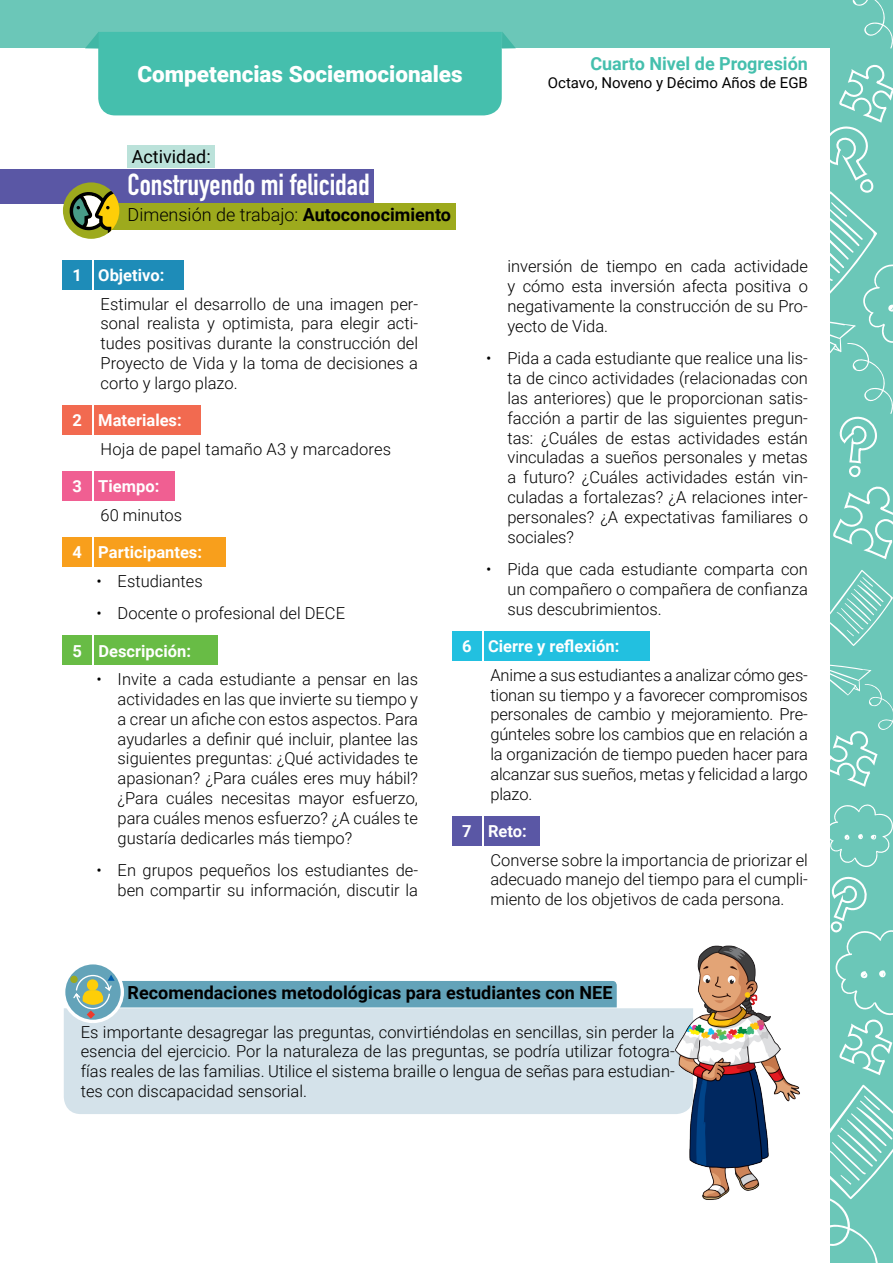
<style>
.page{position:relative;width:893px;height:1263px;background:#6bc7b8}
.page>*{position:absolute;margin:0;border:0;box-sizing:border-box;transform-origin:0 0}
.t2{font:700 30px "DIN Condensed";color:#fff}
.t1{font:900 22.5px "Roboto";color:#fff}
.t5{font:700 18px "Roboto";color:#000}
.t3auto{font:300 18px "Roboto";color:#000}
.None-2{font:700 18px "Roboto";color:#45bfad}
.t1m{font:18px "Roboto";color:#000}
.recomendaciones{font:300 16.5px/19.8px "Roboto";color:#000;text-align:justify}
.texto{font:300 16.5px/19.8px "Roboto";color:#000;text-align:justify}
.titulo_pasos{font:700 16.5px "Roboto";color:#fff}
.numeros_titulos{font:700 16.5px "Roboto";color:#fff}
.t3{font:15px "Roboto";color:#000}
.s1{font-weight:700}
</style>
<div class="page">
<div style="left:0;top:49px;width:829px;height:1214px;background:#fff"></div>
<div style="left:85px;top:32px;width:431px;height:83px;background:#45bfad"></div>
<svg style="left:833px;top:486px;width:60px;height:74px"></svg>
<svg style="left:829px;top:663px;width:64px;height:125px"></svg>
<svg style="left:852px;top:0;width:41px;height:49px"></svg>
<svg style="left:829px;top:1084px;width:64px;height:179px"></svg>
<svg style="left:829px;top:570px;width:64px;height:76px"></svg>
<svg style="left:862px;top:577px;width:11px;height:10px"></svg>
<svg style="left:829px;top:803px;width:64px;height:65px"></svg>
<svg style="left:829px;top:874px;width:64px;height:203px"></svg>
<svg style="left:829px;top:63px;width:64px;height:416px"></svg>
<div style="left:0;top:170px;width:374px;height:34px;background:#5a57a5"></div>
<div style="left:98px;top:204px;width:357px;height:26px;background:#9daa1d"></div>
<div style="left:128px;top:146px;width:87px;height:22px;background:#bbe2da"></div>
<div style="left:63px;top:182px;width:56px;height:57px;background:#9daa1d;border-radius:50%"></div>
<svg style="left:70px;top:190px;width:49px;height:46px"></svg>
<div style="left:62px;top:260px;width:30px;height:30px;background:#1e8cb8"></div>
<div style="left:94px;top:260px;width:89px;height:30px;background:#1e8cb8"></div>
<div style="left:62px;top:405px;width:30px;height:30px;background:#f26a50"></div>
<div style="left:94px;top:405px;width:106px;height:30px;background:#f26a50"></div>
<div style="left:62px;top:471px;width:30px;height:30px;background:#f05f92"></div>
<div style="left:94px;top:471px;width:81px;height:30px;background:#f05f92"></div>
<div style="left:62px;top:537px;width:30px;height:30px;background:#f89f1c"></div>
<div style="left:94px;top:537px;width:132px;height:30px;background:#f89f1c"></div>
<div style="left:62px;top:636px;width:30px;height:29px;background:#68bc45"></div>
<div style="left:94px;top:636px;width:124px;height:29px;background:#68bc45"></div>
<div style="left:452px;top:631px;width:30px;height:30px;background:#22c0e0"></div>
<div style="left:484px;top:631px;width:166px;height:30px;background:#22c0e0"></div>
<div style="left:452px;top:816px;width:30px;height:30px;background:#5a57a5"></div>
<div style="left:484px;top:816px;width:55px;height:30px;background:#5a57a5"></div>
<div style="left:64px;top:1008px;width:601px;height:106px;background:#d4e2ea"></div>
<svg style="left:62px;top:961px;width:62px;height:62px"></svg>
<svg style="left:72px;top:974px;width:545px;height:45px"></svg>
<img style="left:665px;top:945px;width:135px;height:255px">
<h2 class="t1" style="left:137px;top:58px;width:327px">Competencias Sociemocionales</h2>
<p class="t1m" style="left:132px;top:144px;width:80px">Actividad:</p>
<p class="t2" style="left:128px;top:165px;width:244px">Construyendo mi felicidad</p>
<p class="t3auto" style="left:128px;top:202px;width:325px">Dimensión de trabajo: <span class="s1">Autoconocimiento</span></p>
<p class="None-2" style="left:590px;top:51px;width:219px">Cuarto Nivel de Progresión</p>
<p class="t3" style="left:548px;top:72px;width:262px">Octavo, Noveno y Décimo Años de EGB</p>
<p class="numeros_titulos" style="left:73px;top:264px;width:11px">1</p>
<p class="titulo_pasos" style="left:98px;top:264px;width:68px">Objetivo:</p>
<p class="texto" style="left:101px;top:293px;width:319px">Estimular el desarrollo de una imagen per&shy;sonal realista y optimista, para elegir acti&shy;tudes positivas durante la construcción del Proyecto de Vida y la toma de decisiones a corto y largo plazo.</p>
<p class="numeros_titulos" style="left:73px;top:409px;width:11px">2</p>
<p class="titulo_pasos" style="left:98px;top:409px;width:85px">Materiales:</p>
<p class="texto" style="left:101px;top:438px;width:292px">Hoja de papel tamaño A3 y marcadores</p>
<p class="numeros_titulos" style="left:73px;top:475px;width:11px">3</p>
<p class="titulo_pasos" style="left:98px;top:475px;width:63px">Tiempo:</p>
<p class="texto" style="left:101px;top:504px;width:83px">60 minutos</p>
<p class="numeros_titulos" style="left:73px;top:541px;width:11px">4</p>
<p class="titulo_pasos" style="left:98px;top:541px;width:105px">Participantes:</p>
<p class="recomendaciones" style="left:96px;top:570px;width:108px">• Estudiantes</p>
<p class="recomendaciones" style="left:96px;top:603px;width:250px">• Docente o profesional del DECE</p>
<p class="numeros_titulos" style="left:73px;top:639px;width:11px">5</p>
<p class="titulo_pasos" style="left:99px;top:639px;width:94px">Descripción:</p>
<p class="recomendaciones" style="left:118px;top:669px;width:302px;text-indent:-21px">• Invite a cada estudiante a pensar en las actividades en las que invierte su tiempo y a crear un afiche con estos aspectos. Para ayudarles a definir qué incluir, plantee las siguientes preguntas: ¿Qué actividades te apasionan? ¿Para cuáles eres muy hábil? ¿Para cuáles necesitas mayor esfuerzo, para cuáles menos esfuerzo? ¿A cuáles te gustaría dedicarles más tiempo?</p>
<p class="recomendaciones" style="left:96px;top:860px;width:323px;text-align:right">• En grupos pequeños los estudiantes de&shy;ben compartir su información, discutir la</p>
<p class="recomendaciones" style="left:507px;top:256px;width:302px">inversión de tiempo en cada actividade y cómo esta inversión afecta positiva o negativamente la construcción de su Pro&shy;yecto de Vida.</p>
<p class="recomendaciones" style="left:507px;top:348px;width:302px;text-indent:-21px">• Pida a cada estudiante que realice una lis&shy;ta de cinco actividades (relacionadas con las anteriores) que le proporcionan satis&shy;facción a partir de las siguientes pregun&shy;tas: ¿Cuáles de estas actividades están vinculadas a sueños personales y metas a futuro? ¿Cuáles actividades están vin&shy;culadas a fortalezas? ¿A relaciones inter&shy;personales? ¿A expectativas familiares o sociales?</p>
<p class="recomendaciones" style="left:507px;top:559px;width:302px;text-indent:-21px">• Pida que cada estudiante comparta con un compañero o compañera de confianza sus descubrimientos.</p>
<p class="numeros_titulos" style="left:462px;top:635px;width:11px">6</p>
<p class="titulo_pasos" style="left:488px;top:635px;width:133px">Cierre y reflexión:</p>
<p class="texto" style="left:490px;top:664px;width:319px">Anime a sus estudiantes a analizar cómo ges&shy;tionan su tiempo y a favorecer compromisos personales de cambio y mejoramiento. Pre&shy;gúnteles sobre los cambios que en relación a la organización de tiempo pueden hacer para alcanzar sus sueños, metas y felicidad a largo plazo.</p>
<p class="numeros_titulos" style="left:462px;top:819px;width:11px">7</p>
<p class="titulo_pasos" style="left:488px;top:819px;width:40px">Reto:</p>
<p class="texto" style="left:490px;top:849px;width:319px">Converse sobre la importancia de priorizar el adecuado manejo del tiempo para el cumpli&shy;miento de los objetivos de cada persona.</p>
<p class="t5" style="left:128px;top:980px;width:486px">Recomendaciones metodológicas para estudiantes con NEE</p>
<p class="recomendaciones" style="left:81px;top:1021px;width:595px">Es importante desagregar las preguntas, convirtiéndolas en sencillas, sin perder la esencia del ejercicio. Por la naturaleza de las preguntas, se podría utilizar fotogra&shy;fías reales de las familias. Utilice el sistema braille o lengua de señas para estudian&shy;tes con discapacidad sensorial.</p>
</div>
